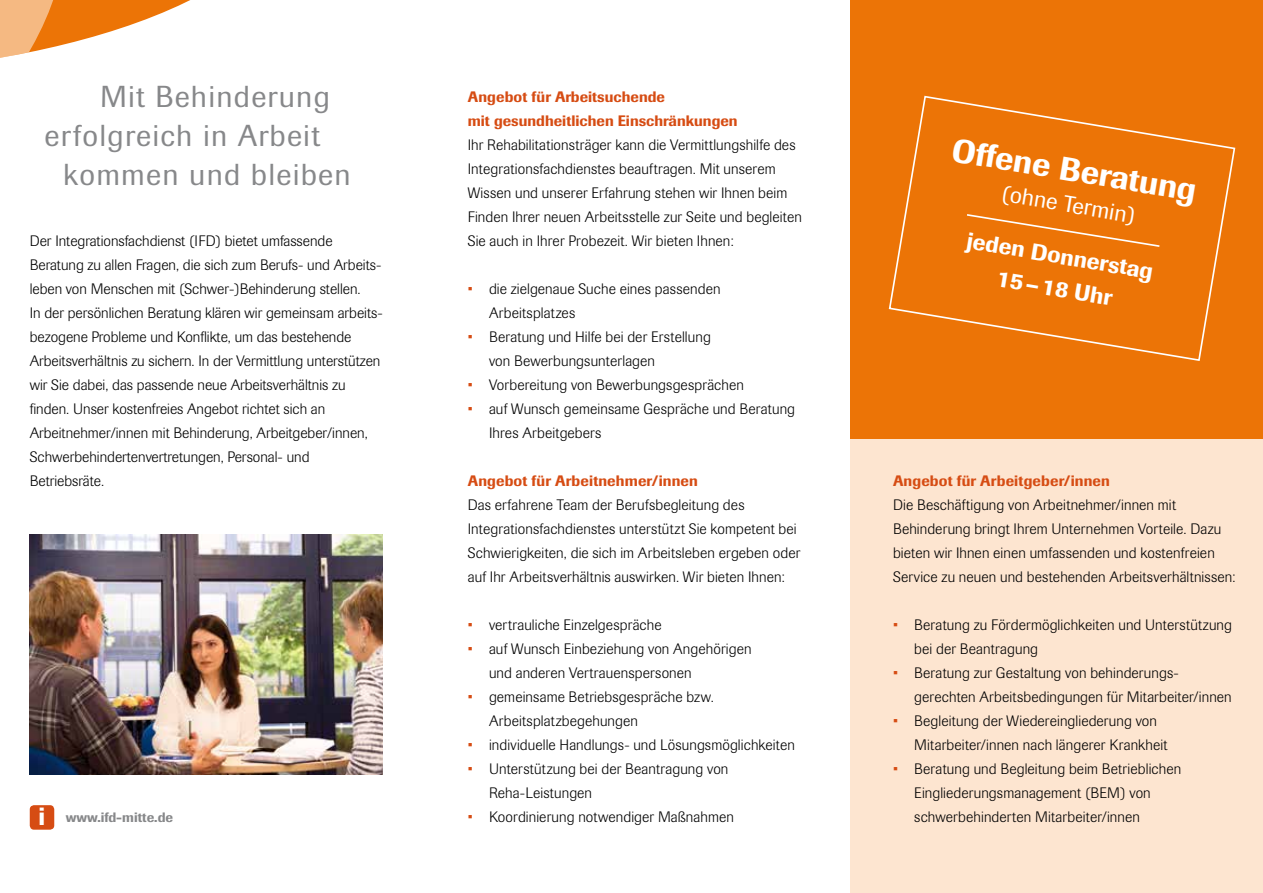
<style>
.page{position:relative;width:1263px;height:893px;background:#fff}
.page>*{position:absolute;margin:0;border:0;box-sizing:border-box;transform-origin:0 0}
.t1{font:500 32.7px "Imago";color:#fff}
.t2{font:30px "Imago";letter-spacing:.04em;color:#87888a}
.t3{font:500 22.95px/32.7px "Imago";color:#fff;text-align:center}
.t4{font:22.95px "Imago";color:#fff}
.t5{font:300 15px/24px "Imago";letter-spacing:.005em;color:#000}
.t6{font:500 15px/24px "Imago";letter-spacing:.005em;color:#d64c13}
.t7{font:500 13.5px "Imago";color:#87888a}
.s1{font-size:24.9px;color:#fff}
.s2{color:#d64c13}
</style>
<div class="page">
<img style="left:30px;top:534px;width:353px;height:240px">
<div style="left:850px;top:0;width:413px;height:893px;background:#fde5d0"></div>
<div style="left:850px;top:0;width:413px;height:438px;background:#ec7406"></div>
<svg style="left:888px;top:95px;width:348px;height:266px"></svg>
<svg style="left:965px;top:213px;width:196px;height:35px"></svg>
<svg style="left:0;top:0;width:190px;height:58px"></svg>
<div style="left:30px;top:805px;width:24px;height:25px;background:#d64c13;border-radius:4px"></div>
<h2 class="t2" style="left:101px;top:79px;width:231px">Mit Behinderung</h2>
<h2 class="t2" style="left:45px;top:118px;width:277px">erfolgreich in Arbeit</h2>
<h2 class="t2" style="left:63px;top:157px;width:289px">kommen und bleiben</h2>
<p class="t5" style="left:30px;top:229px;width:354px">Der Integrationsfachdienst (IFD) bietet umfassende Beratung zu allen Fragen, die sich zum Berufs- und Arbeits&shy;leben von Menschen mit (Schwer-)Behinderung stellen.<br>In der persönlichen Beratung klären wir gemeinsam arbeits&shy;bezogene Probleme und Konflikte, um das bestehende Arbeitsverhältnis zu sichern. In der Vermittlung unterstützen wir Sie dabei, das passende neue Arbeitsverhältnis zu finden. Unser kostenfreies Angebot richtet sich an Arbeitnehmer/innen mit Behinderung, Arbeitgeber/innen, Schwerbehindertenvertretungen, Personal- und Betriebsräte.</p>
<p class="t7" style="left:38px;top:809px;width:136px"><span class="s1">i</span> www.ifd-mitte.de</p>
<p class="t6" style="left:468px;top:85px;width:271px">Angebot für Arbeitsuchende<br>mit gesundheitlichen Einschränkungen</p>
<p class="t5" style="left:468px;top:133px;width:336px">Ihr Rehabilitationsträger kann die Vermittlungshilfe des Integrationsfachdienstes beauftragen. Mit unserem Wissen und unserer Erfahrung stehen wir Ihnen beim Finden Ihrer neuen Arbeitsstelle zur Seite und begleiten Sie auch in Ihrer Probezeit. Wir bieten Ihnen:</p>
<p class="t5" style="left:489px;top:277px;width:233px;text-indent:-21px"><span class="s2">•</span> die zielgenaue Suche eines passenden<br>Arbeitsplatzes</p>
<p class="t5" style="left:489px;top:325px;width:223px;text-indent:-21px"><span class="s2">•</span> Beratung und Hilfe bei der Erstellung von Bewerbungsunterlagen</p>
<p class="t5" style="left:468px;top:373px;width:278px"><span class="s2">•</span> Vorbereitung von Bewerbungsgesprächen</p>
<p class="t5" style="left:489px;top:397px;width:308px;text-indent:-21px"><span class="s2">•</span> auf Wunsch gemeinsame Gespräche und Beratung<br>Ihres Arbeitgebers</p>
<p class="t6" style="left:468px;top:469px;width:232px">Angebot für Arbeitnehmer/innen</p>
<p class="t5" style="left:468px;top:493px;width:334px">Das erfahrene Team der Berufsbegleitung des Integrationsfachdienstes unterstützt Sie kompetent bei Schwierigkeiten, die sich im Arbeitsleben ergeben oder auf Ihr Arbeitsverhältnis auswirken. Wir bieten Ihnen:</p>
<p class="t5" style="left:468px;top:613px;width:195px"><span class="s2">•</span> vertrauliche Einzelgespräche</p>
<p class="t5" style="left:489px;top:637px;width:264px;text-indent:-21px"><span class="s2">•</span> auf Wunsch Einbeziehung von Angehörigen und anderen Vertrauenspersonen</p>
<p class="t5" style="left:489px;top:685px;width:226px;text-indent:-21px"><span class="s2">•</span> gemeinsame Betriebsgespräche bzw.<br>Arbeitsplatzbegehungen</p>
<p class="t5" style="left:468px;top:733px;width:329px"><span class="s2">•</span> individuelle Handlungs- und Lösungsmöglichkeiten</p>
<p class="t5" style="left:489px;top:757px;width:241px;text-indent:-21px"><span class="s2">•</span> Unterstützung bei der Beantragung von<br>Reha-Leistungen</p>
<p class="t5" style="left:468px;top:805px;width:268px"><span class="s2">•</span> Koordinierung notwendiger Maßnahmen</p>
<h1 class="t1" style="left:955px;top:131px;width:249px;rotate:9deg">Offene Beratung</h1>
<h3 class="t4" style="left:1005px;top:180px;width:135px;rotate:9deg">(ohne Termin)</h3>
<h3 class="t3" style="left:969px;top:224px;width:190px;rotate:9deg">jeden Donnerstag<br>15–18 Uhr</h3>
<p class="t6" style="left:893px;top:469px;width:218px">Angebot für Arbeitgeber/innen</p>
<p class="t5" style="left:893px;top:493px;width:344px">Die Beschäftigung von Arbeitnehmer/innen mit Behinderung bringt Ihrem Unternehmen Vorteile. Dazu bieten wir Ihnen einen umfassenden und kostenfreien Service zu neuen und bestehenden Arbeitsverhältnissen:</p>
<p class="t5" style="left:914px;top:613px;width:319px;text-indent:-21px"><span class="s2">•</span> Beratung zu Fördermöglichkeiten und Unterstützung bei der Beantragung</p>
<p class="t5" style="left:914px;top:661px;width:319px;text-indent:-21px"><span class="s2">•</span> Beratung zur Gestaltung von behinderungs&shy;gerechten Arbeitsbedingungen für Mitarbeiter/innen</p>
<p class="t5" style="left:914px;top:709px;width:255px;text-indent:-21px"><span class="s2">•</span> Begleitung der Wiedereingliederung von<br>Mitarbeiter/innen nach längerer Krankheit</p>
<p class="t5" style="left:914px;top:757px;width:268px;text-indent:-21px"><span class="s2">•</span> Beratung und Begleitung beim Betrieblichen<br>Eingliederungsmanagement (BEM) von schwerbehinderten Mitarbeiter/innen</p>
</div>
